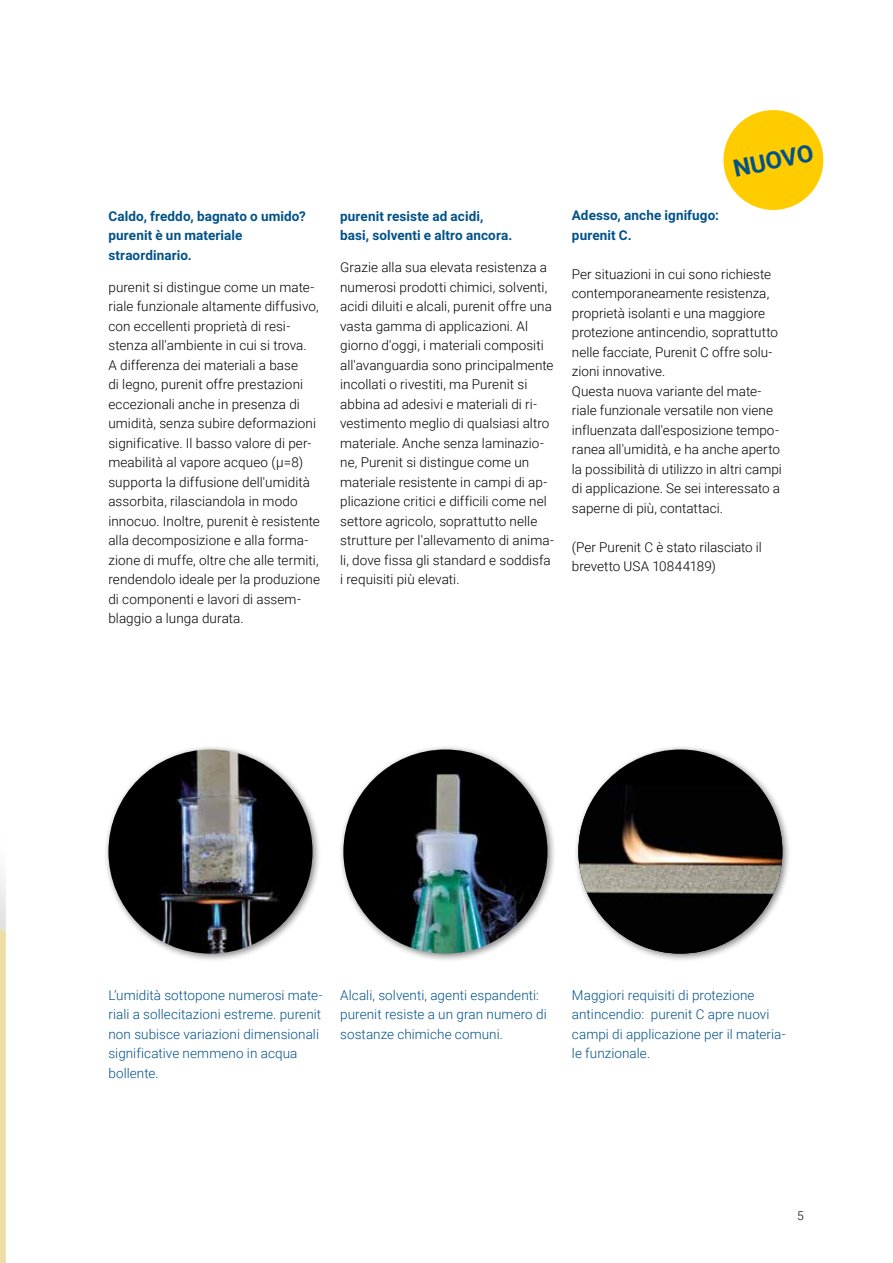
<style>
.page{position:relative;width:893px;height:1263px;background:#fff}
.page>*{position:absolute;margin:0;border:0;box-sizing:border-box;transform-origin:0 0}
.t1{font:700 24px "Roboto";color:#005288}
.t2{font:300 13.5px/19.5px "Roboto";letter-spacing:.005em;color:#000}
.t3{font:300 13.5px/19.5px "Roboto";letter-spacing:.005em;color:#005288}
.t4{font:700 13.5px/19.5px "Roboto";letter-spacing:.005em;color:#005288}
.t5{font:300 12px "Roboto";color:#000}
</style>
<div class="page">
<div style="left:0;top:658px;width:6px;height:605px;background:#000;opacity:.13"></div>
<svg style="left:0;top:928px;width:6px;height:335px;background:#eddea7"></svg>
<svg style="left:723px;top:110px;width:101px;height:100px"></svg>
<div style="left:103px;top:744px;width:219px;height:219px;background:#000;opacity:.5"></div>
<img style="left:108px;top:749px;width:205px;height:205px;border-radius:102px">
<div style="left:338px;top:744px;width:219px;height:219px;background:#000;opacity:.5"></div>
<img style="left:343px;top:749px;width:204px;height:205px;border-radius:102px">
<div style="left:573px;top:744px;width:219px;height:219px;background:#000;opacity:.5"></div>
<div style="left:578px;top:749px;width:204px;height:205px;background:#000;border-radius:50%"></div>
<img style="left:578px;top:785px;width:204px;height:169px">
<p class="t4" style="left:108px;top:206px;width:199px">Caldo, freddo, bagnato o umido? purenit è un materiale straordinario.</p>
<p class="t2" style="left:108px;top:277px;width:213px">purenit si distingue come un mate&shy;riale funzionale altamente diffusivo, con eccellenti proprietà di resi&shy;stenza all'ambiente in cui si trova.<br>A differenza dei materiali a base<br>di legno, purenit offre prestazioni eccezionali anche in presenza di umidità, senza subire deformazioni significative. Il basso valore di per&shy;meabilità al vapore acqueo (μ=8) supporta la diffusione dell'umidità assorbita, rilasciandola in modo innocuo. Inoltre, purenit è resistente alla decomposizione e alla forma&shy;zione di muffe, oltre che alle termiti, rendendolo ideale per la produzione di componenti e lavori di assem&shy;blaggio a lunga durata.</p>
<p class="t4" style="left:340px;top:205px;width:174px">purenit resiste ad acidi, basi, solventi e altro ancora.</p>
<p class="t2" style="left:340px;top:257px;width:215px">Grazie alla sua elevata resistenza a numerosi prodotti chimici, solventi, acidi diluiti e alcali, purenit offre una vasta gamma di applicazioni. Al giorno d'oggi, i materiali compositi all'avanguardia sono principalmente incollati o rivestiti, ma Purenit si abbina ad adesivi e materiali di ri&shy;vestimento meglio di qualsiasi altro materiale. Anche senza laminazio&shy;ne, Purenit si distingue come un materiale resistente in campi di ap&shy;plicazione critici e difficili come nel settore agricolo, soprattutto nelle strutture per l'allevamento di anima&shy;li, dove fissa gli standard e soddisfa i requisiti più elevati.</p>
<h1 class="t1" style="left:730px;top:152px;width:83px;rotate:-12deg">NUOVO</h1>
<p class="t4" style="left:572px;top:205px;width:149px">Adesso, anche ignifugo: purenit C.</p>
<p class="t2" style="left:572px;top:264px;width:211px">Per situazioni in cui sono richieste contemporaneamente resistenza, proprietà isolanti e una maggiore protezione antincendio, soprattutto nelle facciate, Purenit C offre solu&shy;zioni innovative.<br>Questa nuova variante del mate&shy;riale funzionale versatile non viene influenzata dall'esposizione tempo&shy;ranea all'umidità, e ha anche aperto la possibilità di utilizzo in altri campi di applicazione. Se sei interessato a saperne di più, contattaci.</p>
<p class="t2" style="left:572px;top:537px;width:191px">(Per Purenit C è stato rilasciato il brevetto USA 10844189)</p>
<p class="t3" style="left:108px;top:984px;width:216px">L’umidità sottopone numerosi mate&shy;riali a sollecitazioni estreme. purenit non subisce variazioni dimensionali significative nemmeno in acqua bollente.</p>
<p class="t3" style="left:572px;top:984px;width:215px">Maggiori requisiti di protezione antincendio: purenit C apre nuovi campi di applicazione per il materia&shy;le funzionale.</p>
<p class="t3" style="left:340px;top:984px;width:208px">Alcali, solventi, agenti espandenti: purenit resiste a un gran numero di sostanze chimiche comuni.</p>
<p class="t5" style="left:797px;top:1207px;width:8px">5</p>
</div>
